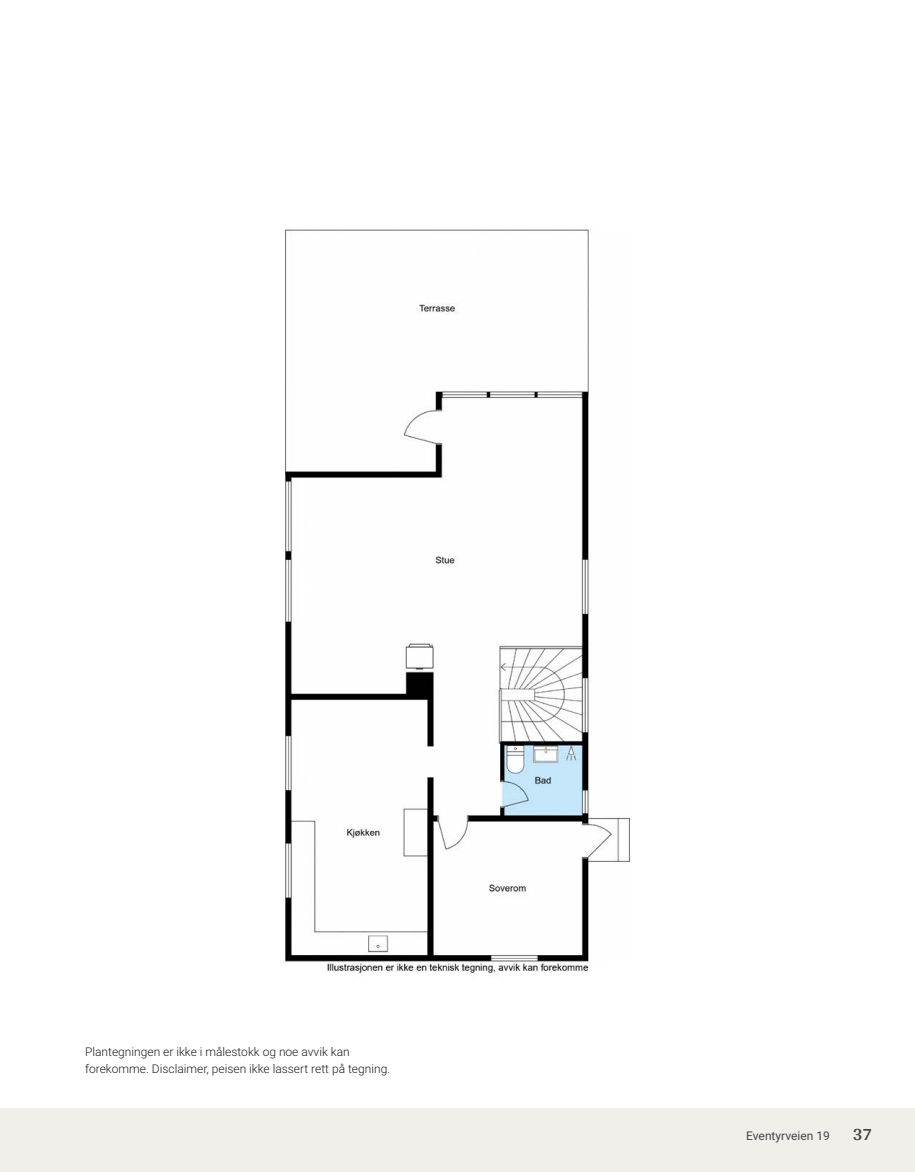
<style>
.page{position:relative;width:915px;height:1172px;background:#fff}
.page>*{position:absolute;margin:0;border:0;box-sizing:border-box;transform-origin:0 0}
.t1{font:700 18px "Arya";color:#414749}
.t2{font:300 12px/16.5px "Roboto Vitec";color:#1d1d1b}
.t3{font:12px "Roboto Vitec";color:#414749}
</style>
<div class="page">
<img style="left:284px;top:229px;width:347px;height:747px">
<div style="left:0;top:1108px;width:914px;height:64px;background:#f2eeea"></div>
<p class="t2" style="left:85px;top:1043px;width:306px">Plantegningen er ikke i målestokk og noe avvik kan forekomme. Disclaimer, peisen ikke lassert rett på tegning.</p>
<p class="t3" style="left:746px;top:1127px;width:85px">Eventyrveien 19</p>
<h1 class="t1" style="left:852px;top:1123px;width:21px">37</h1>
</div>
